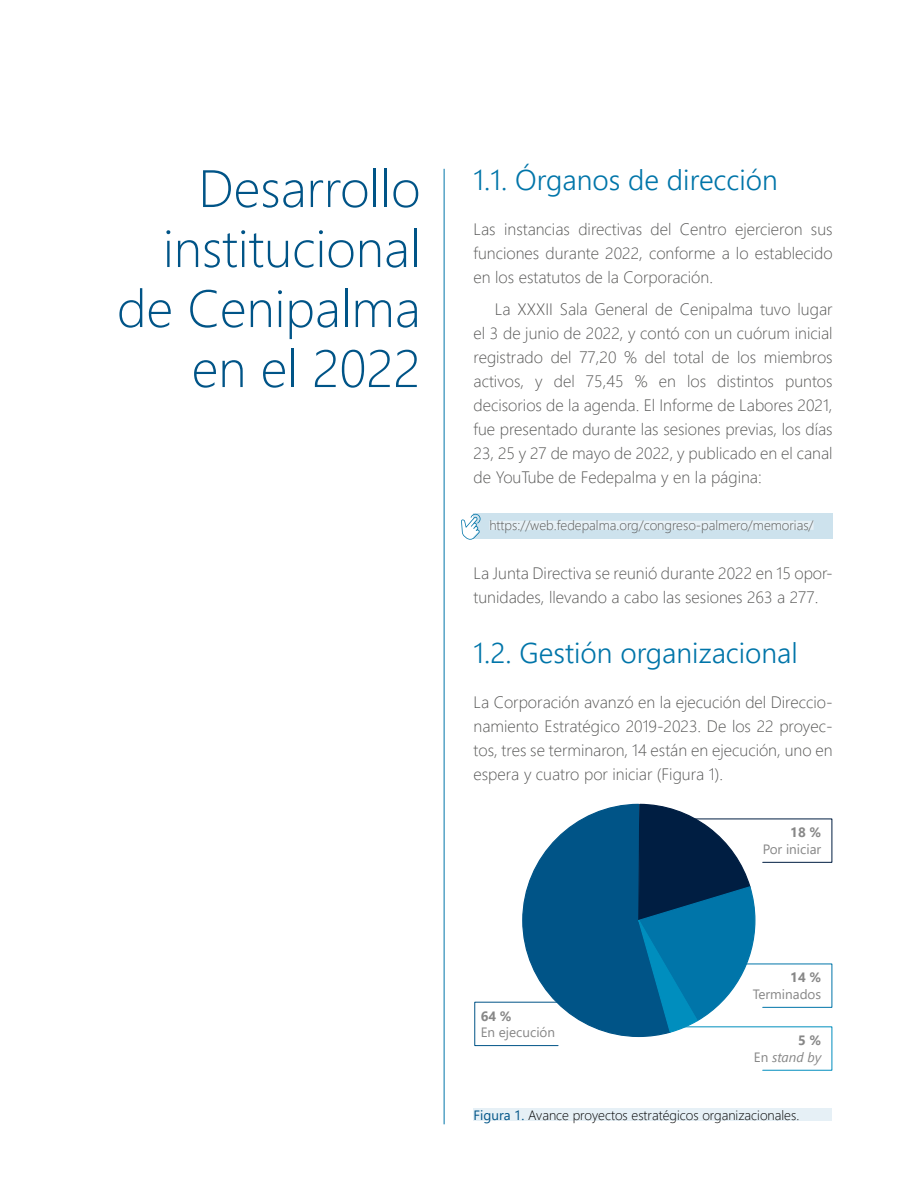
<style>
.page{position:relative;width:918px;height:1188px;background:#fff}
.page>*{position:absolute;margin:0;border:0;box-sizing:border-box;transform-origin:0 0}
.t1{font:300 52.5px/60px "Segoe UI";color:#005487;text-align:right}
.t2{font:300 28.5px "Segoe UI";color:#0075a9}
.t3{font:300 16.5px/24px "Segoe UI";color:#575756;text-align:justify}
.t4{font:300 13.5px "Segoe UI";color:#575756}
.t5{font:300 13.5px "Segoe UI";color:#000}
.t6{font:13.5px "Segoe UI";color:#878787}
.t7{font:italic 13.5px/16.5px "Segoe UI";color:#878787;text-align:right}
.t8{font:700 13.5px "Segoe UI";color:#878787}
.s1{font-weight:700;font-style:normal}
.s2{font-style:normal}
.s3{font-weight:400;color:#005487}
</style>
<div class="page">
<div style="left:474px;top:1108px;width:358px;height:13px;background:#e6f0f6"></div>
<div style="left:474px;top:513px;width:359px;height:26px;background:#cde2ed"></div>
<div style="left:489px;top:521px;width:325px;height:9px;background:#e6f0f6"></div>
<svg style="left:461px;top:514px;width:20px;height:26px"></svg>
<svg style="left:474px;top:803px;width:358px;height:268px"></svg>
<hr style="left:444px;top:169px;width:1px;height:955px;background:#0075a9">
<h1 class="t1" style="left:117px;top:153px;width:305px">Desarrollo institucional de Cenipalma en el 2022</h1>
<h2 class="t2" style="left:474px;top:153px;width:306px">1.1. Órganos de dirección</h2>
<p class="t3" style="left:474px;top:215px;width:361px">Las instancias directivas del Centro ejercieron sus funciones durante 2022, conforme a lo establecido en los estatutos de la Corporación.</p>
<p class="t3" style="left:474px;top:296px;width:361px;text-indent:21px">La XXXII Sala General de Cenipalma tuvo lugar el 3 de junio de 2022, y contó con un cuórum inicial registrado del 77,20 % del total de los miembros activos, y del 75,45 % en los distintos puntos decisorios de la agenda. El Informe de Labores 2021, fue presentado durante las sesiones previas, los días 23, 25 y 27 de mayo de 2022, y publicado en el canal de YouTube de Fedepalma y en la página:</p>
<p class="t4" style="left:489px;top:512px;width:326px">https://web.fedepalma.org/congreso-palmero/memorias/</p>
<p class="t3" style="left:474px;top:560px;width:361px">La Junta Directiva se reunió durante 2022 en 15 opor&shy;tunidades, llevando a cabo las sesiones 263 a 277.</p>
<h2 class="t2" style="left:474px;top:626px;width:326px">1.2. Gestión organizacional</h2>
<p class="t3" style="left:474px;top:688px;width:361px">La Corporación avanzó en la ejecución del Direccio&shy;namiento Estratégico 2019-2023. De los 22 proyec&shy;tos, tres se terminaron, 14 están en ejecución, uno en espera y cuatro por iniciar (Figura 1).</p>
<p class="t8" style="left:481px;top:1003px;width:32px">64 %</p>
<p class="t6" style="left:481px;top:1020px;width:76px">En ejecución</p>
<p class="t8" style="left:790px;top:820px;width:32px">18 %</p>
<p class="t6" style="left:763px;top:836px;width:60px">Por iniciar</p>
<p class="t8" style="left:790px;top:965px;width:32px">14 %</p>
<p class="t6" style="left:753px;top:981px;width:70px">Terminados</p>
<p class="t7" style="left:754px;top:1030px;width:69px"><span class="s1">5 %<br></span><span class="s2">En</span> stand by</p>
<p class="t5" style="left:474px;top:1102px;width:327px"><span class="s3">Figura 1.</span> Avance proyectos estratégicos organizacionales.</p>
</div>
